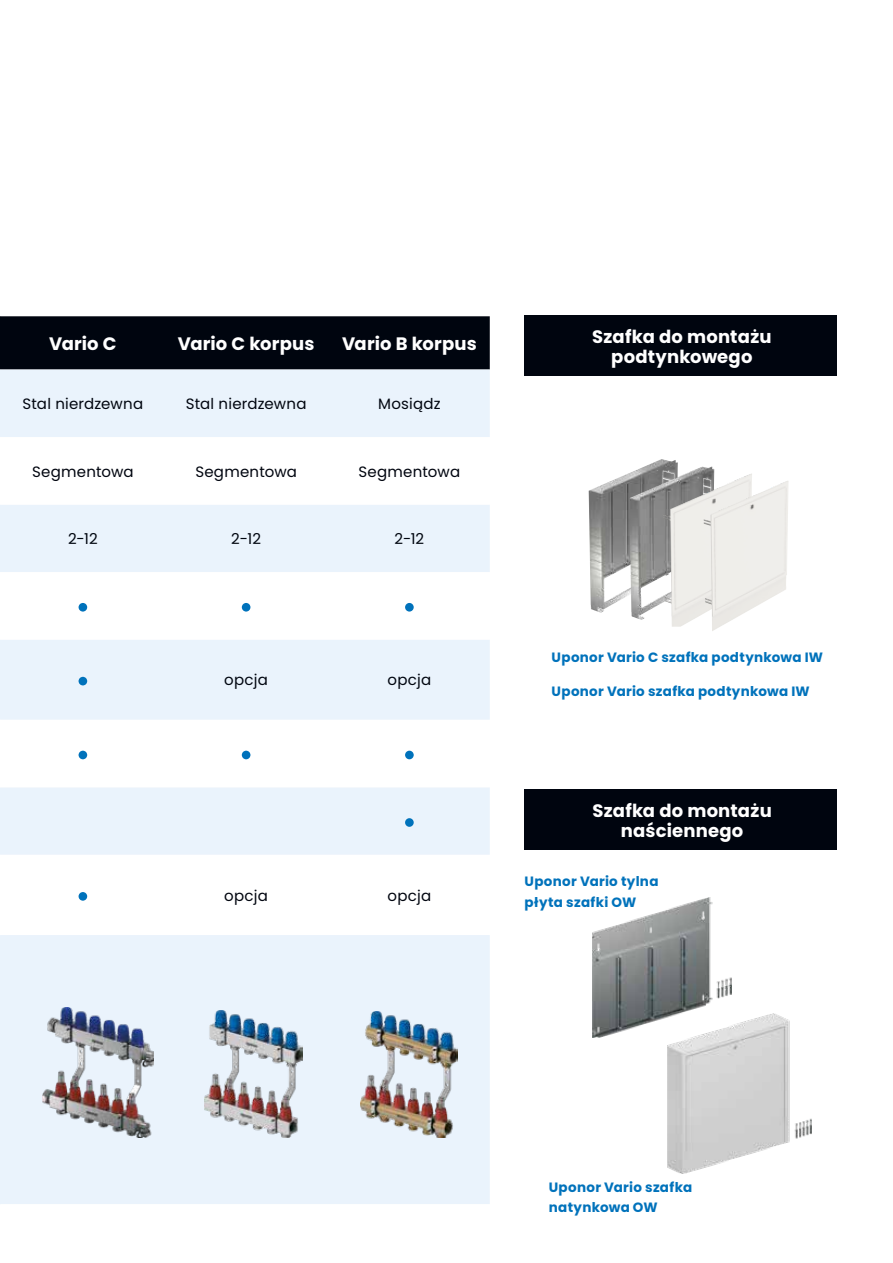
<style>
.page{position:relative;width:893px;height:1263px;background:#fff}
.page>*{position:absolute;margin:0;border:0;box-sizing:border-box;transform-origin:0 0}
.t1{font:700 18px/20.2px "Poppins";letter-spacing:.01em;color:#fff;text-align:center}
.t2{font:15px "Poppins";letter-spacing:.015em;color:#00050f}
.t3{font:700 13.5px/20.2px "Poppins";letter-spacing:.02em;color:#0072bb}
</style>
<div class="page">
<div style="left:0;top:316px;width:490px;height:54px;background:#00050f"></div>
<div style="left:0;top:370px;width:490px;height:834px;background:#eaf3fc"></div>
<svg style="left:0;top:437px;width:490px;height:498px"></svg>
<div style="left:79px;top:603px;width:8px;height:9px;background:#0072bb;border-radius:50%"></div>
<div style="left:242px;top:603px;width:8px;height:9px;background:#0072bb;border-radius:50%"></div>
<div style="left:405px;top:603px;width:9px;height:9px;background:#0072bb;border-radius:50%"></div>
<div style="left:79px;top:677px;width:8px;height:8px;background:#0072bb;border-radius:50%"></div>
<div style="left:79px;top:751px;width:8px;height:8px;background:#0072bb;border-radius:50%"></div>
<div style="left:242px;top:751px;width:8px;height:8px;background:#0072bb;border-radius:50%"></div>
<div style="left:405px;top:751px;width:9px;height:8px;background:#0072bb;border-radius:50%"></div>
<div style="left:405px;top:818px;width:9px;height:9px;background:#0072bb;border-radius:50%"></div>
<div style="left:79px;top:892px;width:8px;height:9px;background:#0072bb;border-radius:50%"></div>
<img style="left:205px;top:1011px;width:97px;height:127px">
<img style="left:360px;top:1011px;width:97px;height:127px">
<img style="left:43px;top:1008px;width:111px;height:130px">
<div style="left:525px;top:316px;width:312px;height:60px;background:#00050f"></div>
<div style="left:525px;top:789px;width:312px;height:61px;background:#00050f"></div>
<img style="left:589px;top:459px;width:89px;height:154px">
<img style="left:629px;top:466px;width:85px;height:154px">
<img style="left:663px;top:473px;width:89px;height:154px">
<img style="left:704px;top:480px;width:84px;height:151px">
<img style="left:667px;top:1013px;width:144px;height:160px">
<img style="left:592px;top:897px;width:139px;height:140px">
<h1 class="t1" style="left:49px;top:334px;width:69px">Vario C</h1>
<h1 class="t1" style="left:178px;top:334px;width:138px">Vario C korpus</h1>
<h1 class="t1" style="left:342px;top:334px;width:136px">Vario B korpus</h1>
<p class="t2" style="left:23px;top:395px;width:122px">Stal nierdzewna</p>
<p class="t2" style="left:186px;top:395px;width:122px">Stal nierdzewna</p>
<p class="t2" style="left:378px;top:395px;width:64px">Mosiądz</p>
<p class="t2" style="left:32px;top:463px;width:103px">Segmentowa</p>
<p class="t2" style="left:195px;top:463px;width:103px">Segmentowa</p>
<p class="t2" style="left:359px;top:463px;width:103px">Segmentowa</p>
<p class="t2" style="left:68px;top:530px;width:31px">2-12</p>
<p class="t2" style="left:231px;top:530px;width:31px">2-12</p>
<p class="t2" style="left:395px;top:530px;width:31px">2-12</p>
<p class="t2" style="left:224px;top:671px;width:45px">opcja</p>
<p class="t2" style="left:388px;top:671px;width:45px">opcja</p>
<p class="t2" style="left:224px;top:887px;width:45px">opcja</p>
<p class="t2" style="left:388px;top:887px;width:45px">opcja</p>
<h1 class="t1" style="left:592px;top:327px;width:181px">Szafka do montażu podtynkowego</h1>
<p class="t3" style="left:552px;top:647px;width:273px">Uponor Vario C szafka podtynkowa IW</p>
<p class="t3" style="left:552px;top:681px;width:260px">Uponor Vario szafka podtynkowa IW</p>
<h1 class="t1" style="left:592px;top:800px;width:181px">Szafka do montażu naściennego</h1>
<p class="t3" style="left:525px;top:872px;width:135px">Uponor Vario tylna płyta szafki OW</p>
<p class="t3" style="left:549px;top:1177px;width:145px">Uponor Vario szafka natynkowa OW</p>
</div>
